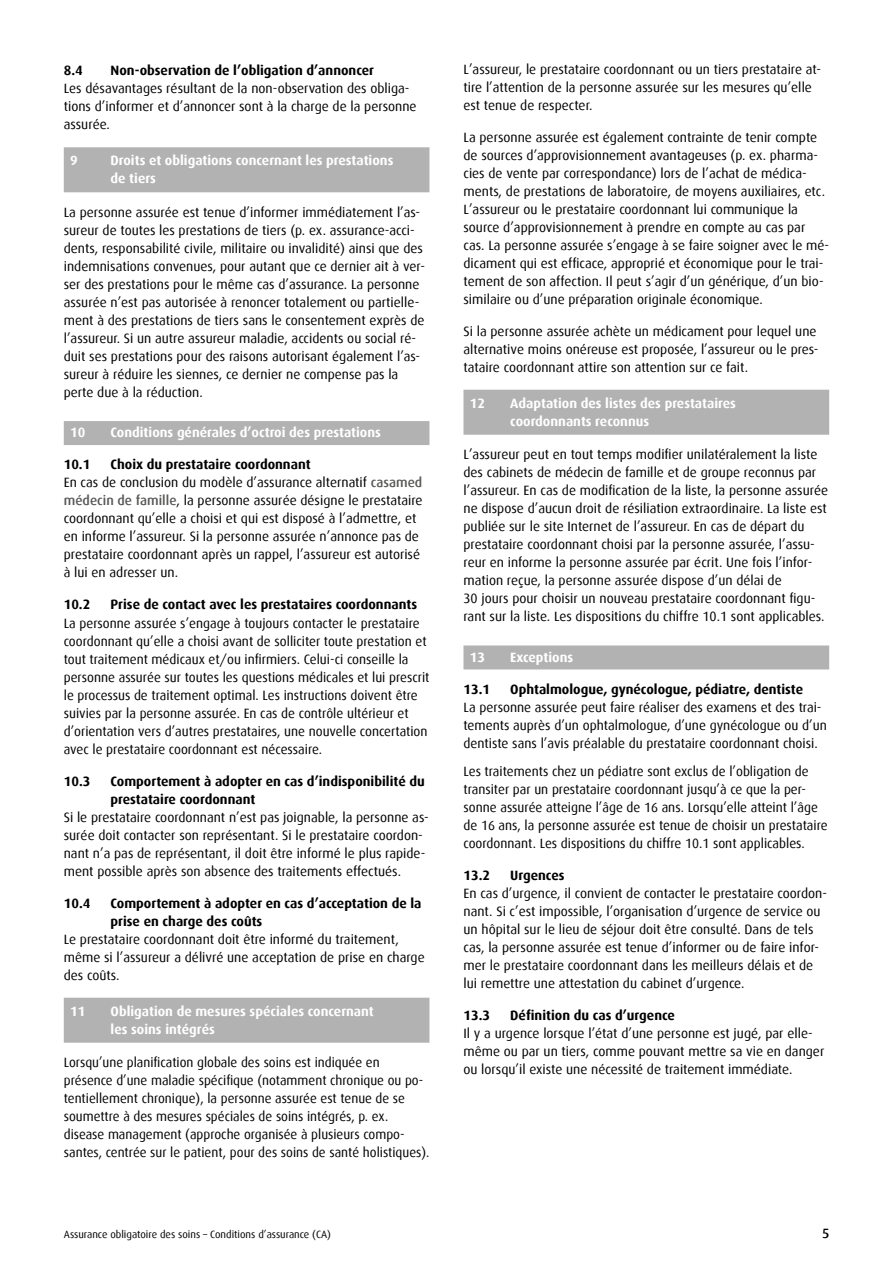
<style>
.page{position:relative;width:893px;height:1263px;background:#fff}
.page>*{position:absolute;margin:0;border:0;box-sizing:border-box;transform-origin:0 0}
.t1{font:13.5px/18px "Dax";color:#000}
.t2{font:700 13.5px/18px "Dax";color:#000}
.t3{font:700 13.5px/18px "Dax";color:#fff}
.t4{font:500 13.5px "Dax";color:#000}
.t5{font:10.5px "Dax";color:#000}
.s1{font-weight:700}
.s2{font-weight:500;color:#575756}
</style>
<div class="page">
<div style="left:64px;top:147px;width:365px;height:45px;background:#b3b2b2"></div>
<div style="left:64px;top:421px;width:365px;height:24px;background:#b3b2b2"></div>
<div style="left:64px;top:998px;width:365px;height:45px;background:#b3b2b2"></div>
<div style="left:463px;top:390px;width:366px;height:45px;background:#b3b2b2"></div>
<div style="left:463px;top:645px;width:366px;height:24px;background:#b3b2b2"></div>
<p class="t2" style="left:64px;top:62px;width:21px">8.4</p>
<p class="t2" style="left:111px;top:62px;width:265px">Non-observation de l’obligation d’annoncer</p>
<p class="t1" style="left:64px;top:80px;width:354px">Les désavantages résultant de la non-observation des obliga&shy;tions d’informer et d’annoncer sont à la charge de la personne assurée.</p>
<p class="t3" style="left:70px;top:152px;width:9px">9</p>
<p class="t3" style="left:111px;top:152px;width:284px">Droits et obligations concernant les prestations de tiers</p>
<p class="t1" style="left:64px;top:203px;width:363px">La personne assurée est tenue d’informer immédiatement l’as&shy;sureur de toutes les prestations de tiers (p. ex. assurance-acci&shy;dents, responsabilité civile, militaire ou invalidité) ainsi que des indemnisations convenues, pour autant que ce dernier ait à ver&shy;ser des prestations pour le même cas d’assurance. La personne assurée n’est pas autorisée à renoncer totalement ou partielle&shy;ment à des prestations de tiers sans le consentement exprès de l’assureur. Si un autre assureur maladie, accidents ou social ré&shy;duit ses prestations pour des raisons autorisant également l’as&shy;sureur à réduire les siennes, ce dernier ne compense pas la perte due à la réduction.</p>
<p class="t3" style="left:70px;top:424px;width:17px">10</p>
<p class="t3" style="left:111px;top:424px;width:272px">Conditions générales d’octroi des prestations</p>
<p class="t2" style="left:64px;top:456px;width:28px">10.1</p>
<p class="t1" style="left:64px;top:456px;width:360px;text-indent:47px"><span class="s1">Choix du prestataire coordonnant<br></span>En cas de conclusion du modèle d’assurance alternatif <span class="s2">casamed médecin de famille</span>, la personne assurée désigne le prestataire coordonnant qu’elle a choisi et qui est disposé à l’admettre, et en informe l’assureur. Si la personne assurée n’annonce pas de prestataire coordonnant après un rappel, l’assureur est autorisé à lui en adresser un.</p>
<p class="t2" style="left:64px;top:596px;width:28px">10.2</p>
<p class="t2" style="left:111px;top:596px;width:308px">Prise de contact avec les prestataires coordonnants</p>
<p class="t1" style="left:64px;top:614px;width:367px">La personne assurée s’engage à toujours contacter le prestataire coordonnant qu’elle a choisi avant de solliciter toute prestation et tout traitement médicaux et/ou infirmiers. Celui-ci conseille la personne assurée sur toutes les questions médicales et lui prescrit le processus de traitement optimal. Les instructions doivent être suivies par la personne assurée. En cas de contrôle ultérieur et d’orientation vers d’autres prestataires, une nouvelle concertation avec le prestataire coordonnant est nécessaire.</p>
<p class="t2" style="left:64px;top:772px;width:28px">10.3</p>
<p class="t2" style="left:111px;top:772px;width:316px">Comportement à adopter en cas d’indisponibilité du prestataire coordonnant</p>
<p class="t1" style="left:64px;top:808px;width:366px">Si le prestataire coordonnant n’est pas joignable, la personne as&shy;surée doit contacter son représentant. Si le prestataire coordon&shy;nant n’a pas de représentant, il doit être informé le plus rapide&shy;ment possible après son absence des traitements effectués.</p>
<p class="t2" style="left:64px;top:894px;width:28px">10.4</p>
<p class="t2" style="left:111px;top:894px;width:312px">Comportement à adopter en cas d’acceptation de la prise en charge des coûts</p>
<p class="t1" style="left:64px;top:930px;width:362px">Le prestataire coordonnant doit être informé du traitement, même si l’assureur a délivré une acceptation de prise en charge des coûts.</p>
<p class="t3" style="left:70px;top:1002px;width:17px">11</p>
<p class="t3" style="left:111px;top:1002px;width:265px">Obligation de mesures spéciales concernant les soins intégrés</p>
<p class="t1" style="left:64px;top:1054px;width:367px">Lorsqu’une planification globale des soins est indiquée en présence d’une maladie spécifique (notamment chronique ou po&shy;tentiellement chronique), la personne assurée est tenue de se soumettre à des mesures spéciales de soins intégrés, p. ex. disease management (approche organisée à plusieurs compo&shy;santes, centrée sur le patient, pour des soins de santé holistiques).</p>
<p class="t1" style="left:463px;top:60px;width:359px">L’assureur, le prestataire coordonnant ou un tiers prestataire at&shy;tire l’attention de la personne assurée sur les mesures qu’elle est tenue de respecter.</p>
<p class="t1" style="left:463px;top:128px;width:367px">La personne assurée est également contrainte de tenir compte de sources d’approvisionnement avantageuses (p. ex. pharma&shy;cies de vente par correspondance) lors de l’achat de médica&shy;ments, de prestations de laboratoire, de moyens auxiliaires, etc.<br>L’assureur ou le prestataire coordonnant lui communique la source d’approvisionnement à prendre en compte au cas par cas. La personne assurée s’engage à se faire soigner avec le mé&shy;dicament qui est efficace, approprié et économique pour le trai&shy;tement de son affection. Il peut s’agir d’un générique, d’un bio&shy;similaire ou d’une préparation originale économique.</p>
<p class="t1" style="left:463px;top:322px;width:357px">Si la personne assurée achète un médicament pour lequel une alternative moins onéreuse est proposée, l’assureur ou le pres&shy;tataire coordonnant attire son attention sur ce fait.</p>
<p class="t3" style="left:470px;top:394px;width:17px">12</p>
<p class="t3" style="left:510px;top:394px;width:227px">Adaptation des listes des prestataires coordonnants reconnus</p>
<p class="t1" style="left:463px;top:446px;width:366px">L’assureur peut en tout temps modifier unilatéralement la liste des cabinets de médecin de famille et de groupe reconnus par l’assureur. En cas de modification de la liste, la personne assurée ne dispose d’aucun droit de résiliation extraordinaire. La liste est publiée sur le site Internet de l’assureur. En cas de départ du prestataire coordonnant choisi par la personne assurée, l’assu&shy;reur en informe la personne assurée par écrit. Une fois l’infor&shy;mation reçue, la personne assurée dispose d’un délai de<br>30 jours pour choisir un nouveau prestataire coordonnant figu&shy;rant sur la liste. Les dispositions du chiffre 10.1 sont applicables.</p>
<p class="t3" style="left:470px;top:648px;width:17px">13</p>
<p class="t3" style="left:510px;top:648px;width:65px">Exceptions</p>
<p class="t2" style="left:463px;top:680px;width:28px">13.1</p>
<p class="t2" style="left:510px;top:680px;width:294px">Ophtalmologue, gynécologue, pédiatre, dentiste</p>
<p class="t1" style="left:463px;top:698px;width:365px">La personne assurée peut faire réaliser des examens et des trai&shy;tements auprès d’un ophtalmologue, d’une gynécologue ou d’un dentiste sans l’avis préalable du prestataire coordonnant choisi.</p>
<p class="t1" style="left:463px;top:762px;width:366px">Les traitements chez un pédiatre sont exclus de l’obligation de transiter par un prestataire coordonnant jusqu’à ce que la per&shy;sonne assurée atteigne l’âge de 16 ans. Lorsqu’elle atteint l’âge de 16 ans, la personne assurée est tenue de choisir un prestataire coordonnant. Les dispositions du chiffre 10.1 sont applicables.</p>
<p class="t2" style="left:463px;top:866px;width:28px">13.2</p>
<p class="t2" style="left:510px;top:866px;width:56px">Urgences</p>
<p class="t1" style="left:463px;top:884px;width:365px">En cas d’urgence, il convient de contacter le prestataire coordon&shy;nant. Si c’est impossible, l’organisation d’urgence de service ou un hôpital sur le lieu de séjour doit être consulté. Dans de tels cas, la personne assurée est tenue d’informer ou de faire infor&shy;mer le prestataire coordonnant dans les meilleurs délais et de lui remettre une attestation du cabinet d’urgence.</p>
<p class="t2" style="left:463px;top:1006px;width:28px">13.3</p>
<p class="t2" style="left:510px;top:1006px;width:166px">Définition du cas d’urgence</p>
<p class="t1" style="left:463px;top:1024px;width:362px">Il y a urgence lorsque l’état d’une personne est jugé, par elle&shy;même ou par un tiers, comme pouvant mettre sa vie en danger ou lorsqu’il existe une nécessité de traitement immédiate.</p>
<p class="t5" style="left:64px;top:1228px;width:269px">Assurance obligatoire des soins – Conditions d’assurance (CA)</p>
<p class="t4" style="left:822px;top:1225px;width:9px">5</p>
</div>
